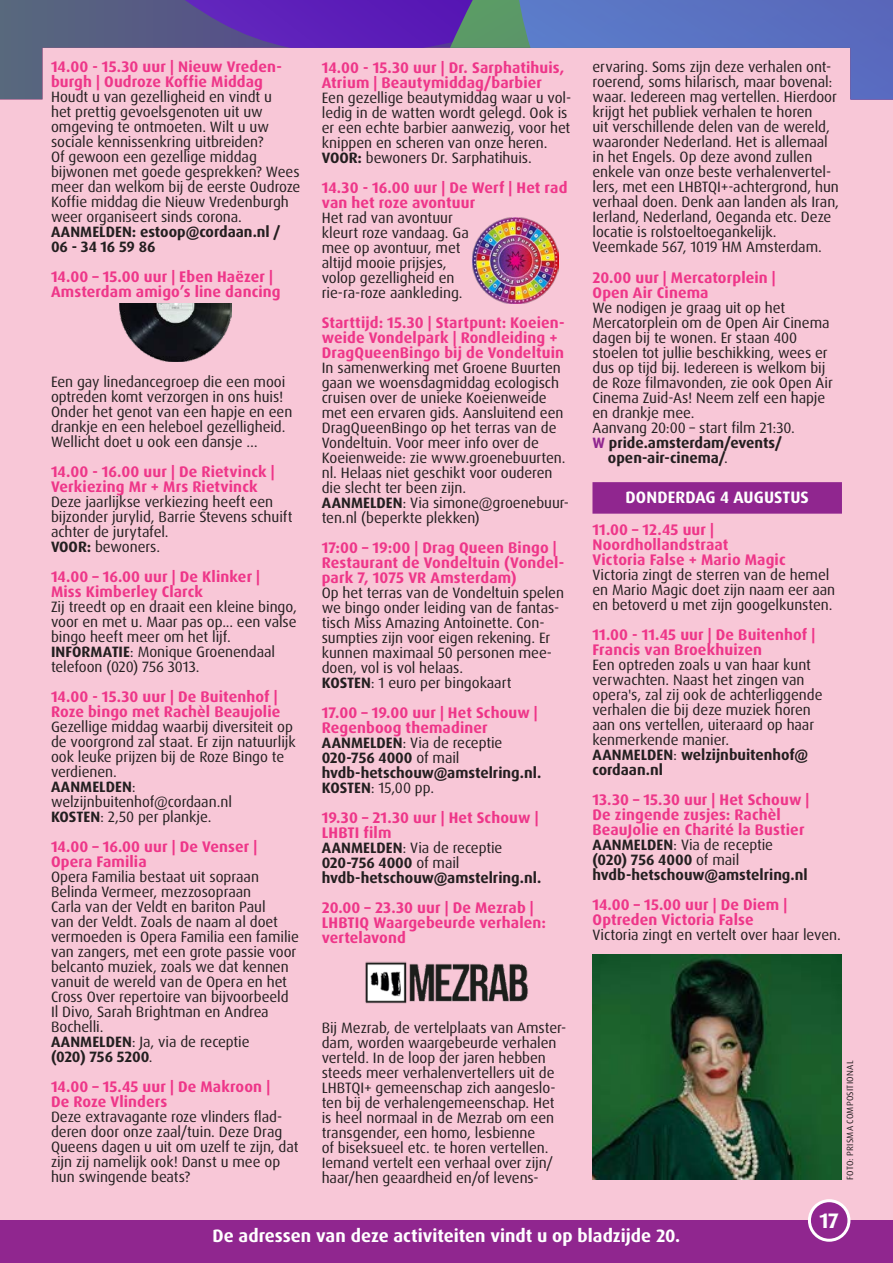
<style>
.page{position:relative;width:893px;height:1263px;background:#f8c7d7}
.page>*{position:absolute;margin:0;border:0;box-sizing:border-box;transform-origin:0 0}
.t1{font:700 21px "Dax Pro";color:#fff}
.t2{font:700 18px "Dax Pro";color:#fff}
.t3{font:700 16.5px "Dax Pro";color:#fff}
.t4{font:700 15.3px/15px "Dax Pro";letter-spacing:.01em;color:#ee3689}
.t5{font:15px/15px "Dax Pro";letter-spacing:-.005em;color:#231f20}
.t6{font:700 15px/15px "Dax Pro";color:#231f20}
.t7{font:9px "Dax Pro";letter-spacing:.025em;color:#231f20}
.s1{font-weight:700}
.s2{font-weight:400}
.s3{color:#90268f}
</style>
<div class="page">
<svg style="left:0;top:0;width:893px;height:99px"></svg>
<div style="left:592px;top:482px;width:250px;height:32px;background:#90268f"></div>
<img style="left:472px;top:217px;width:86px;height:87px">
<img style="left:120px;top:304px;width:112px;height:57px">
<img style="left:365px;top:961px;width:163px;height:43px">
<img style="left:592px;top:954px;width:250px;height:226px">
<div style="left:0;top:1220px;width:893px;height:43px;background:#90268f"></div>
<div style="left:809px;top:1201px;width:40px;height:39px;background:#90268f;border-radius:50%"></div>
<div style="left:808px;top:1199px;width:42px;height:43px;border:3px solid #fff;border-radius:50%"></div>
<p class="t4" style="left:51px;top:59px;width:231px">14.00 - 15.30 uur | Nieuw Vreden&shy;burgh | Oudroze Koffie Middag</p>
<p class="t5" style="left:51px;top:89px;width:251px">Houdt u van gezelligheid en vindt u<br>het prettig gevoelsgenoten uit uw omgeving te ontmoeten. Wilt u uw sociale kennissenkring uitbreiden?<br>Of gewoon een gezellige middag bijwonen met goede gesprekken? Wees meer dan welkom bij de eerste Oudroze Koffie middag die Nieuw Vredenburgh weer organiseert sinds corona.</p>
<p class="t6" style="left:51px;top:224px;width:231px">AANMELDEN: estoop@cordaan.nl /<br>06 - 34 16 59 86</p>
<p class="t4" style="left:51px;top:269px;width:231px">14.00 – 15.00 uur | Eben Haëzer |<br>Amsterdam amigo’s line dancing</p>
<p class="t5" style="left:51px;top:374px;width:243px">Een gay linedancegroep die een mooi optreden komt verzorgen in ons huis!<br>Onder het genot van een hapje en een drankje en een heleboel gezelligheid.<br>Wellicht doet u ook een dansje …</p>
<p class="t4" style="left:51px;top:464px;width:225px">14.00 - 16.00 uur | De Rietvinck |<br>Verkiezing Mr + Mrs Rietvinck</p>
<p class="t5" style="left:51px;top:494px;width:243px">Deze jaarlijkse verkiezing heeft een bijzonder jurylid, Barrie Stevens schuift achter de jurytafel.<br><span class="s1">VOOR:</span> bewoners.</p>
<p class="t4" style="left:51px;top:569px;width:211px">14.00 – 16.00 uur | De Klinker |<br>Miss Kimberley Clarck</p>
<p class="t5" style="left:51px;top:599px;width:247px">Zij treedt op en draait een kleine bingo, voor en met u. Maar pas op... een valse bingo heeft meer om het lijf.<br><span class="s1">INFORMATIE</span>: Monique Groenendaal telefoon (020) 756 3013.</p>
<p class="t4" style="left:51px;top:689px;width:231px">14.00 - 15.30 uur | De Buitenhof |<br>Roze bingo met Rachèl Beaujolie</p>
<p class="t5" style="left:51px;top:719px;width:246px">Gezellige middag waarbij diversiteit op de voorgrond zal staat. Er zijn natuurlijk ook leuke prijzen bij de Roze Bingo te verdienen.<br><span class="s1">AANMELDEN</span>: welzijnbuitenhof@cordaan.nl<br><span class="s1">KOSTEN</span>: 2,50 per plankje.</p>
<p class="t4" style="left:51px;top:839px;width:208px">14.00 – 16.00 uur | De Venser |<br>Opera Familia</p>
<p class="t5" style="left:51px;top:869px;width:249px">Opera Familia bestaat uit sopraan<br>Belinda Vermeer, mezzosopraan<br>Carla van der Veldt en bariton Paul<br>van der Veldt. Zoals de naam al doet vermoeden is Opera Familia een familie van zangers, met een grote passie voor belcanto muziek, zoals we dat kennen vanuit de wereld van de Opera en het<br>Cross Over repertoire van bijvoorbeeld<br>Il Divo, Sarah Brightman en Andrea<br>Bochelli.<br><span class="s1">AANMELDEN</span>: Ja, via de receptie<br><span class="s1">(020) 756 5200</span>.</p>
<p class="t4" style="left:51px;top:1079px;width:221px">14.00 – 15.45 uur | De Makroon |<br>De Roze Vlinders</p>
<p class="t5" style="left:51px;top:1109px;width:249px">Deze extravagante roze vlinders flad&shy;deren door onze zaal/tuin. Deze Drag Queens dagen u uit om uzelf te zijn, dat zijn zij namelijk ook! Danst u mee op hun swingende beats?</p>
<p class="t4" style="left:322px;top:60px;width:244px">14.00 - 15.30 uur | Dr. Sarphatihuis,<br>Atrium | Beautymiddag/barbier</p>
<p class="t5" style="left:322px;top:90px;width:251px">Een gezellige beautymiddag waar u vol&shy;ledig in de watten wordt gelegd. Ook is er een echte barbier aanwezig, voor het knippen en scheren van onze heren.<br><span class="s1">VOOR:</span> bewoners Dr. Sarphatihuis.</p>
<p class="t4" style="left:322px;top:180px;width:247px">14.30 - 16.00 uur | De Werf | Het rad van het roze avontuur</p>
<p class="t5" style="left:322px;top:210px;width:149px">Het rad van avontuur kleurt roze vandaag. Ga mee op avontuur, met altijd mooie prijsjes, volop gezelligheid en rie-ra-roze aankleding.</p>
<p class="t4" style="left:322px;top:315px;width:244px">Starttijd: 15.30 | Startpunt: Koeien&shy;weide Vondelpark | Rondleiding +<br>DragQueenBingo bij de Vondeltuin</p>
<p class="t5" style="left:322px;top:360px;width:249px">In samenwerking met Groene Buurten gaan we woensdagmiddag ecologisch cruisen over de unieke Koeienweide met een ervaren gids. Aansluitend een DragQueenBingo op het terras van de Vondeltuin. Voor meer info over de Koeienweide: zie www.groenebuurten. nl. Helaas niet geschikt voor ouderen die slecht ter been zijn.<br><span class="s1">AANMELDEN</span>: Via simone@groenebuur&shy;ten.nl (beperkte plekken)</p>
<p class="t4" style="left:322px;top:540px;width:244px">17:00 – 19:00 | Drag Queen Bingo |<br>Restaurant de Vondeltuin (Vondel&shy;park 7, 1075 VR Amsterdam)</p>
<p class="t5" style="left:322px;top:585px;width:244px">Op het terras van de Vondeltuin spelen we bingo onder leiding van de fantas&shy;tisch Miss Amazing Antoinette. Con&shy;sumpties zijn voor eigen rekening. Er kunnen maximaal 50 personen mee&shy;doen, vol is vol helaas.<br><span class="s1">KOSTEN</span>: 1 euro per bingokaart</p>
<p class="t4" style="left:322px;top:705px;width:218px">17.00 – 19.00 uur | Het Schouw |<br>Regenboog themadiner</p>
<p class="t6" style="left:322px;top:735px;width:221px">AANMELDEN<span class="s2">: Via de receptie<br></span>020-756 4000 <span class="s2">of mail </span>hvdb-hetschouw@amstelring.nl.<br>KOSTEN<span class="s2">: 15,00 pp.</span></p>
<p class="t4" style="left:322px;top:810px;width:218px">19.30 – 21.30 uur | Het Schouw |<br>LHBTI film</p>
<p class="t6" style="left:322px;top:840px;width:221px">AANMELDEN<span class="s2">: Via de receptie<br></span>020-756 4000 <span class="s2">of mail </span>hvdb-hetschouw@amstelring.nl.</p>
<p class="t4" style="left:322px;top:900px;width:226px">20.00 – 23.30 uur | De Mezrab |<br>LHBTIQ Waargebeurde verhalen: vertelavond</p>
<p class="t5" style="left:322px;top:1020px;width:246px">Bij Mezrab, de vertelplaats van Amster&shy;dam, worden waargebeurde verhalen verteld. In de loop der jaren hebben steeds meer verhalenvertellers uit de LHBTQI+ gemeenschap zich aangeslo&shy;ten bij de verhalengemeenschap. Het is heel normaal in de Mezrab om een transgender, een homo, lesbienne<br>of biseksueel etc. te horen vertellen.<br>Iemand vertelt een verhaal over zijn/ haar/hen geaardheid en/of levens-</p>
<p class="t5" style="left:592px;top:60px;width:248px">ervaring. Soms zijn deze verhalen ont&shy;roerend, soms hilarisch, maar bovenal: waar. Iedereen mag vertellen. Hierdoor krijgt het publiek verhalen te horen<br>uit verschillende delen van de wereld, waaronder Nederland. Het is allemaal in het Engels. Op deze avond zullen enkele van onze beste verhalenvertel&shy;lers, met een LHBTQI+-achtergrond, hun verhaal doen. Denk aan landen als Iran, Ierland, Nederland, Oeganda etc. Deze locatie is rolstoeltoegankelijk.<br>Veemkade 567, 1019 HM Amsterdam.</p>
<p class="t4" style="left:592px;top:270px;width:185px">20.00 uur | Mercatorplein |<br>Open Air Cinema</p>
<p class="t5" style="left:592px;top:300px;width:194px">We nodigen je graag uit op het</p>
<p class="t5" style="left:592px;top:315px;width:239px">Mercatorplein om de Open Air Cinema</p>
<p class="t5" style="left:592px;top:330px;width:206px">dagen bij te wonen. Er staan 400</p>
<p class="t5" style="left:592px;top:345px;width:237px">stoelen tot jullie beschikking, wees er</p>
<p class="t5" style="left:592px;top:360px;width:234px">dus op tijd bij. Iedereen is welkom bij</p>
<p class="t5" style="left:592px;top:375px;width:242px">de Roze filmavonden, zie ook Open Air</p>
<p class="t5" style="left:592px;top:390px;width:234px">Cinema Zuid-As! Neem zelf een hapje</p>
<p class="t5" style="left:592px;top:405px;width:104px">en drankje mee.</p>
<p class="t5" style="left:592px;top:420px;width:204px">Aanvang 20:00 – start film 21:30.</p>
<p class="t6" style="left:592px;top:435px;width:191px"><span class="s3">W</span> pride.amsterdam/events/</p>
<p class="t6" style="left:608px;top:450px;width:121px">open-air-cinema/<span class="s2">.</span></p>
<p class="t3" style="left:626px;top:487px;width:185px">DONDERDAG 4 AUGUSTUS</p>
<p class="t4" style="left:592px;top:522px;width:195px">11.00 – 12.45 uur |<br>Noordhollandstraat<br>Victoria False + Mario Magic</p>
<p class="t5" style="left:592px;top:567px;width:244px">Victoria zingt de sterren van de hemel en Mario Magic doet zijn naam eer aan en betoverd u met zijn googelkunsten.</p>
<p class="t4" style="left:592px;top:627px;width:224px">11.00 - 11.45 uur | De Buitenhof |<br>Francis van Broekhuizen</p>
<p class="t5" style="left:592px;top:657px;width:232px">Een optreden zoals u van haar kunt verwachten. Naast het zingen van opera's, zal zij ook de achterliggende verhalen die bij deze muziek horen aan ons vertellen, uiteraard op haar kenmerkende manier.<br><span class="s1">AANMELDEN</span>: <span class="s1">welzijnbuitenhof@ cordaan.nl</span></p>
<p class="t4" style="left:592px;top:792px;width:218px">13.30 – 15.30 uur | Het Schouw |<br>De zingende zusjes: Rachèl<br>BeauJolie en Charité la Bustier</p>
<p class="t6" style="left:592px;top:837px;width:217px">AANMELDEN<span class="s2">: Via de receptie </span>(020) 756 4000 <span class="s2">of mail </span>hvdb-hetschouw@amstelring.nl</p>
<p class="t4" style="left:592px;top:897px;width:196px">14.00 – 15.00 uur | De Diem |<br>Optreden Victoria False</p>
<p class="t5" style="left:592px;top:927px;width:250px">Victoria zingt en vertelt over haar leven.</p>
<p class="t7" style="left:844px;top:1180px;width:121px;rotate:-90deg">FOTO: PRISMA COMPOSITIONAL</p>
<p class="t2" style="left:213px;top:1224px;width:469px">De adressen van deze activiteiten vindt u op bladzijde 20.</p>
<h1 class="t1" style="left:819px;top:1207px;width:21px">17</h1>
</div>
